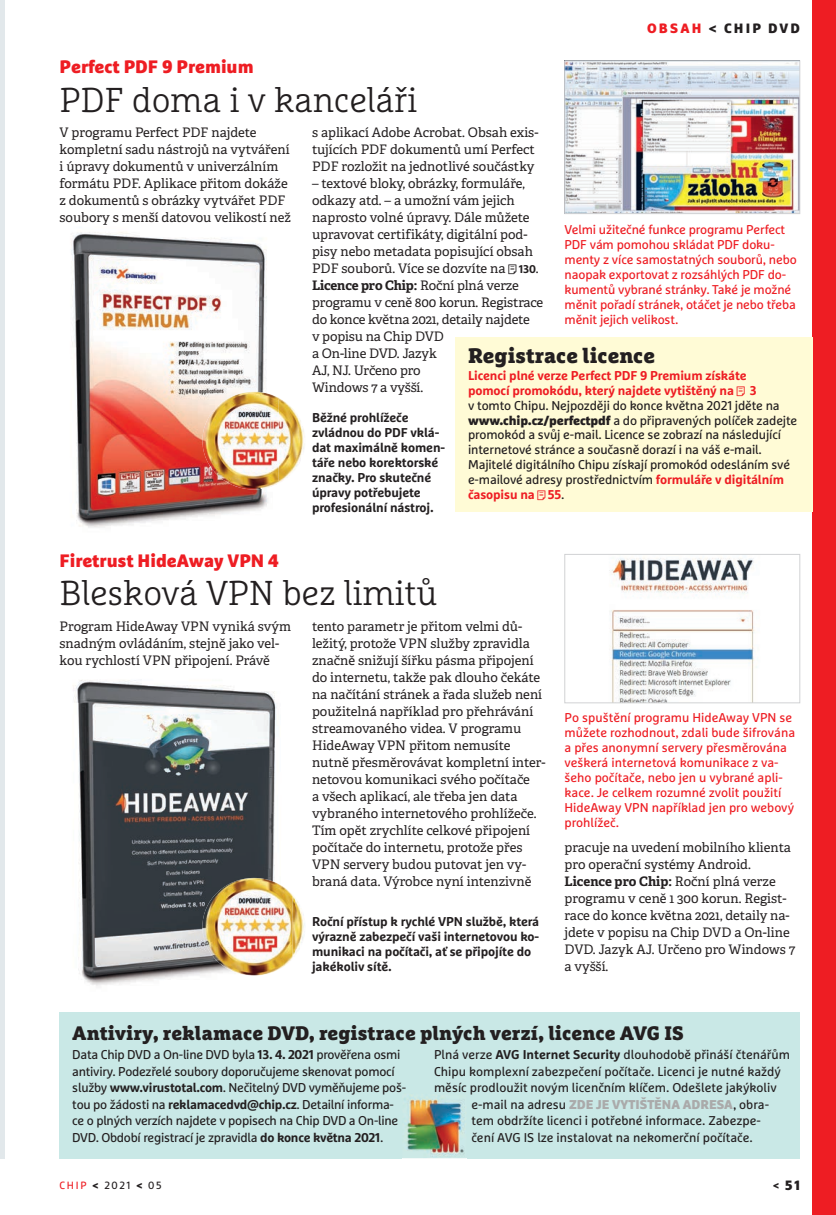
<style>
.page{position:relative;width:836px;height:1215px;background:#fff}
.page>*{position:absolute;margin:0;border:0;box-sizing:border-box;transform-origin:0 0}
.t1{font:300 34.5px "Marselis Slab Pro";letter-spacing:-.01em;color:#231f20}
.t2{font:900 21px "Marselis Slab Pro";color:#231f20}
.t3{font:900 19.5px "Marselis Slab Pro";color:#231f20}
.t4{font:900 18px "Marselis Pro";color:#ee1d23}
.t5{font:900 13.5px "Marselis Pro";letter-spacing:.16em;color:#231f20}
.t6{font:13.2px/17px "Adelle";color:#231f20}
.t7{font:12.75px/14.9px "Marselis Pro";letter-spacing:-.01em;color:#231f20}
.t8{font:12.75px/15px "Marselis Pro";letter-spacing:-.01em;color:#ee1d23}
.t9{font:700 12.75px/15px "Marselis Pro";letter-spacing:-.01em;color:#231f20}
.t10{font:700 12.75px/14.9px "Marselis Pro";letter-spacing:-.01em;color:#ee1d23}
.t11{font:10.5px "Marselis Pro";color:#231f20}
.s1{color:#ee1d23}
.s2{font-family:"Marselis Pro";font-weight:700;font-size:11.25px}
.s3{font-weight:700}
.s4{font-weight:900}
.s5{font-weight:700;color:#ee1d23}
.s6{font-weight:900;color:#aaa}
.s7{font-size:10.5px}
</style>
<div class="page">
<div style="left:812px;top:0;width:23px;height:1214px;background:#ee1d23"></div>
<hr style="left:0;top:0;width:4px;height:1158px;background:#e2e8eb">
<div style="left:59px;top:1011px;width:740px;height:147px;background:#c9e8e6"></div>
<img style="left:407px;top:1095px;width:57px;height:63px">
<img style="left:73px;top:680px;width:219px;height:306px">
<img style="left:566px;top:63px;width:231px;height:149px">
<div style="left:564px;top:61px;width:235px;height:153px;border:1px solid #d1d2d4"></div>
<img style="left:609px;top:558px;width:146px;height:143px">
<div style="left:564px;top:554px;width:235px;height:149px;border:1px solid #d1d2d4"></div>
<img style="left:71px;top:232px;width:207px;height:296px">
<img style="left:278px;top:463px;width:20px;height:20px">
<img style="left:295px;top:923px;width:10px;height:31px">
<img style="left:292px;top:894px;width:3px;height:64px">
<div style="left:455px;top:337px;width:357px;height:174px;background:#fffbd6"></div>
<p class="t5" style="left:647px;top:20px;width:154px"><span class="s1">OBSAH</span> &lt; CHIP DVD</p>
<h3 class="t4" style="left:59px;top:55px;width:195px">Perfect PDF 9 Premium</h3>
<h1 class="t1" style="left:59px;top:78px;width:359px">PDF doma i v kanceláři</h1>
<p class="t6" style="left:59px;top:124px;width:233px">V programu Perfect PDF najdete kompletní sadu nástrojů na vytváření i úpravy dokumentů v univerzálním formátu PDF. Aplikace přitom dokáže z dokumentů s obrázky vytvářet PDF soubory s menší datovou velikostí než</p>
<p class="t6" style="left:312px;top:124px;width:228px">s aplikací Adobe Acrobat. Obsah exis&shy;tujících PDF dokumentů umí Perfect<br>PDF rozložit na jednotlivé součástky</p>
<p class="t6" style="left:312px;top:175px;width:233px">– textové bloky, obrázky, formuláře, odkazy atd. – a umožní vám jejich naprosto volné úpravy. Dále můžete upravovat certifikáty, digitální pod&shy;pisy nebo metadata popisující obsah<br>PDF souborů. Více se dozvíte na <span class="s2">130</span>.<br><span class="s3">Licence pro Chip:</span> Roční plná verze programu v ceně 800 korun. Registrace do konce května 2021, detaily najdete<br>v popisu na Chip DVD<br>a On-line DVD. Jazyk<br>AJ, NJ. Určeno pro<br>Windows 7 a vyšší.</p>
<p class="t8" style="left:564px;top:221px;width:233px">Velmi užitečné funkce programu Perfect PDF vám pomohou skládat PDF doku&shy;menty z více samostatných souborů, nebo naopak exportovat z rozsáhlých PDF do&shy;kumentů vybrané stránky. Také je možné měnit pořadí stránek, otáčet je nebo třeba měnit jejich velikost.</p>
<h2 class="t2" style="left:468px;top:341px;width:188px">Registrace licence</h2>
<p class="t10" style="left:468px;top:368px;width:290px">Licenci plné verze Perfect PDF 9 Premium získáte pomocí promokódu, který najdete vytištěný na 3</p>
<p class="t7" style="left:468px;top:397px;width:330px">v tomto Chipu. Nejpozději do konce května 2021 jděte na <span class="s4">www.chip.cz/perfectpdf</span> a do připravených políček zadejte promokód a svůj e-mail. Licence se zobrazí na následující internetové stránce a současně dorazí i na váš e-mail.<br>Majitelé digitálního Chipu získají promokód odesláním své e-mailové adresy prostřednictvím <span class="s5">formuláře v digitálním časopisu na 55</span>.</p>
<p class="t9" style="left:312px;top:409px;width:134px">Běžné prohlížeče zvládnou do PDF vklá&shy;dat maximálně komen&shy;táře nebo korektorské značky. Pro skutečné úpravy potřebujete profesionální nástroj.</p>
<h3 class="t4" style="left:59px;top:549px;width:220px">Firetrust HideAway VPN 4</h3>
<h1 class="t1" style="left:59px;top:572px;width:379px">Blesková VPN bez limitů</h1>
<p class="t6" style="left:59px;top:617px;width:233px">Program HideAway VPN vyniká svým snadným ovládáním, stejně jako vel&shy;kou rychlostí VPN připojení. Právě</p>
<p class="t6" style="left:312px;top:617px;width:235px">tento parametr je přitom velmi dů&shy;ležitý, protože VPN služby zpravidla značně snižují šířku pásma připojení do internetu, takže pak dlouho čekáte na načítání stránek a řada služeb není použitelná například pro přehrávání streamovaného videa. V programu HideAway VPN přitom nemusíte nutně přesměrovávat kompletní inter&shy;netovou komunikaci svého počítače<br>a všech aplikací, ale třeba jen data vybraného internetového prohlížeče.<br>Tím opět zrychlíte celkové připojení počítače do internetu, protože přes VPN servery budou putovat jen vy&shy;braná data. Výrobce nyní intenzivně</p>
<p class="t9" style="left:312px;top:913px;width:229px">Roční přístup k rychlé VPN službě, která výrazně zabezpečí vaši internetovou ko&shy;munikaci na počítači, ať se připojíte do jakékoliv sítě.</p>
<p class="t8" style="left:564px;top:709px;width:232px">Po spuštění programu HideAway VPN se můžete rozhodnout, zdali bude šifrována a přes anonymní servery přesměrována veškerá internetová komunikace z va&shy;šeho počítače, nebo jen u vybrané apli&shy;kace. Je celkem rozumné zvolit použití HideAway VPN například jen pro webový prohlížeč.</p>
<p class="t6" style="left:564px;top:838px;width:232px">pracuje na uvedení mobilního klienta pro operační systémy Android.<br><span class="s3">Licence pro Chip:</span> Roční plná verze programu v ceně 1 300 korun. Regist&shy;race do konce května 2021, detaily na&shy;jdete v popisu na Chip DVD a On-line<br>DVD. Jazyk AJ. Určeno pro Windows 7 a vyšší.</p>
<h3 class="t3" style="left:72px;top:1020px;width:612px">Antiviry, reklamace DVD, registrace plných verzí, licence AVG IS</h3>
<p class="t7" style="left:72px;top:1046px;width:335px;line-height:16.5px">Data Chip DVD a On-line DVD byla <span class="s3">13. 4. 2021</span> prověřena osmi antiviry. Podezřelé soubory doporučujeme skenovat pomocí služby <span class="s3">www.virustotal.com</span>. Nečitelný DVD vyměňujeme poš&shy;tou po žádosti na <span class="s3">reklamacedvd@chip.cz</span>. Detailní informa&shy;ce o plných verzích najdete v popisech na Chip DVD a On-line DVD. Období registrací je zpravidla <span class="s3">do konce května 2021</span>.</p>
<p class="t7" style="left:434px;top:1047px;width:357px">Plná verze <span class="s3">AVG Internet Security</span> dlouhodobě přináší čtenářům</p>
<p class="t7" style="left:434px;top:1063px;width:348px">Chipu komplexní zabezpečení počítače. Licenci je nutné každý</p>
<p class="t7" style="left:434px;top:1080px;width:344px">měsíc prodloužit novým licenčním klíčem. Odešlete jakýkoliv</p>
<p class="t7" style="left:471px;top:1096px;width:299px">e-mail na adresu <span class="s6">ZDE JE VYTIŠTĚNA ADRESA</span>, obra-</p>
<p class="t7" style="left:471px;top:1113px;width:291px">tem obdržíte licenci i potřebné informace. Zabezpe-</p>
<p class="t7" style="left:471px;top:1129px;width:283px">čení AVG IS lze instalovat na nekomerční počítače.</p>
<p class="t11" style="left:60px;top:1179px;width:103px"><span class="s1">CHIP</span> <span class="s4">&lt;</span> 2021 <span class="s4">&lt;</span> 05</p>
<p class="t5" style="left:772px;top:1176px;width:29px"><span class="s7">&lt;</span> 51</p>
</div>
